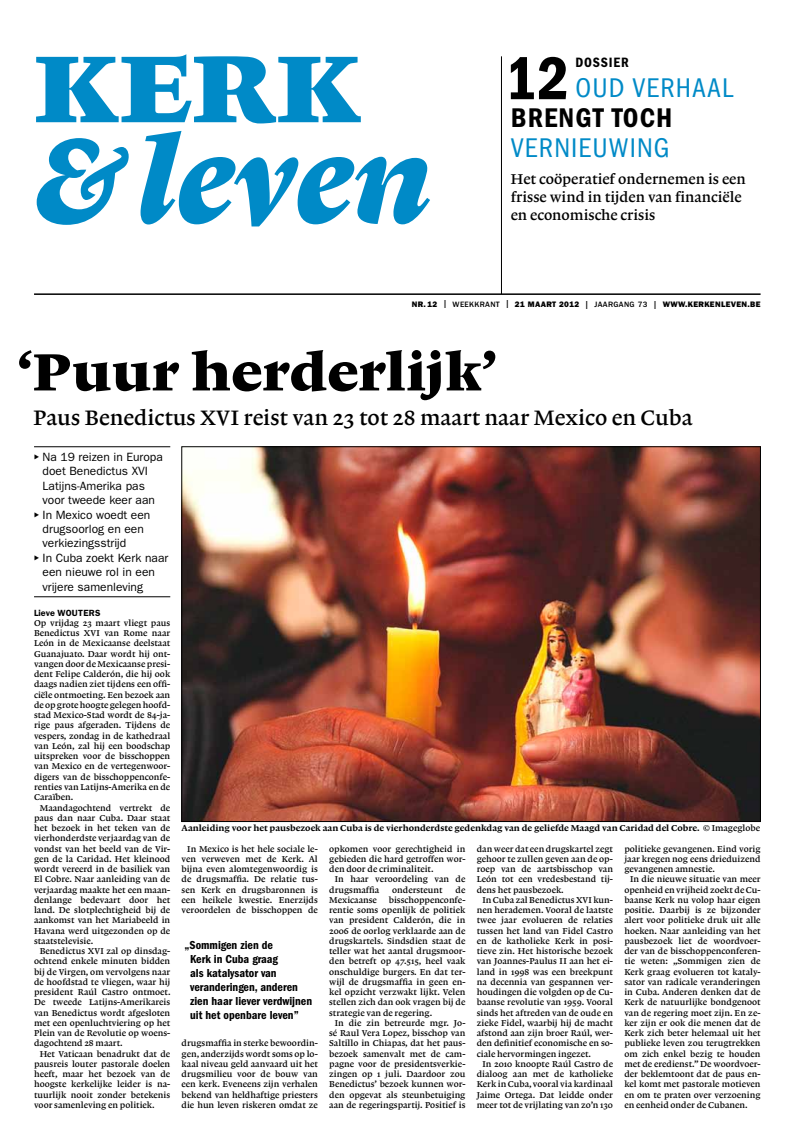
<style>
.page{position:relative;width:806px;height:1134px;background:#fff}
.page>*{position:absolute;margin:0;border:0;box-sizing:border-box;transform-origin:0 0}
.t1{font:125px "Lexicon No 1 F Italic Txt";color:#008ac7}
.t2{font:125px "Lexicon No 1 F Roman SC";color:#008ac7}
.t3{font:600 condensed 62.6px "Franklin Gothic LT";color:#000}
.t4{font:55px "Lexicon No 1 F Roman Txt";color:#000}
.t5{font:condensed 28px "Franklin Gothic LT";letter-spacing:.04em;color:#008ac7}
.t6{font:600 condensed 28px "Franklin Gothic LT";letter-spacing:.04em;color:#000}
.t7{font:22px "Lexicon No 1 B Roman Txt";color:#000}
.t8{font:15px/18px "Lexicon No 1 B Roman Txt";color:#000}
.t9{font:600 condensed 14px "Franklin Gothic LT";letter-spacing:.06em;color:#000}
.t10{font:12px/14.4px "Franklin Gothic LT";color:#000}
.t11{font:600 condensed 12px/14px "Franklin Gothic LT";color:#000}
.t12{font:9px/10.3px "Lexicon No 1 B Roman Txt";color:#000;text-align:justify}
.t13{font:9px "Lexicon No 1 D Roman Txt";color:#000}
.t14{font:600 9px "Franklin Gothic LT";letter-spacing:.03em;color:#000}
.t15{font:800 8px "Franklin Gothic LT";letter-spacing:.04em;color:#000}
.s1{font-weight:500}
.s2{font-family:"Lexicon No 1 B Roman Txt"}
</style>
<div class="page">
<hr style="left:500px;top:56px;width:1px;height:238px;background:#000">
<hr style="left:34px;top:293px;width:726px;height:2px;background:#000">
<hr style="left:34px;top:446px;width:136px;height:1px;background:#000">
<hr style="left:34px;top:596px;width:136px;height:1px;background:#000">
<img style="left:183px;top:449px;width:575px;height:371px">
<h1 class="t2" style="left:34px;top:10px;width:328px">kerk</h1>
<h1 class="t1" style="left:34px;top:109px;width:398px">&amp; leven</h1>
<h2 class="t3" style="left:505px;top:43px;width:65px">12</h2>
<h3 class="t9" style="left:575px;top:55px;width:55px">dossier</h3>
<h3 class="t5" style="left:575px;top:72px;width:159px">OUD VERHAAL</h3>
<h3 class="t6" style="left:510px;top:102px;width:163px">brengt toch</h3>
<h3 class="t5" style="left:510px;top:132px;width:160px">VERNIEUWING</h3>
<h3 class="t8" style="left:510px;top:170px;width:236px">Het coöperatief ondernemen is een frisse wind in tijden van financiële en economische crisis</h3>
<p class="t15" style="left:411px;top:299px;width:350px">NR. 12 <span class="s1">| WEEKKRANT |</span> 21 MAART 2012 <span class="s1">| JAARGANG 73 |</span> WWW.KERKENLEVEN.BE</p>
<h3 class="t4" style="left:18px;top:341px;width:480px">‘Puur herderlijk’</h3>
<h3 class="t7" style="left:34px;top:406px;width:660px">Paus Benedictus XVI reist van 23 tot 28 maart naar Mexico en Cuba</h3>
<h3 class="t10" style="left:43px;top:450px;width:127px">Na 19 reizen in Europa doet Benedictus XVI<br>Latijns-Amerika pas voor tweede keer aan<br>In Mexico woedt een drugsoorlog en een verkiezingsstrijd<br>In Cuba zoekt Kerk naar een nieuwe rol in een vrijere samenleving</h3>
<p class="t14" style="left:34px;top:607px;width:68px">LIEVE WOUTERS</p>
<p class="t12" style="left:34px;top:618px;width:138px">Op vrijdag 23 maart vliegt paus Benedictus XVI van Rome naar León in de Mexicaanse deelstaat Guanajuato. Daar wordt hij ont&shy;vangen door de Mexicaanse presi&shy;dent Felipe Calderón, die hij ook daags nadien ziet tijdens een offi&shy;ciële ontmoeting. Een bezoek aan de op grote hoogte gelegen hoofd&shy;stad Mexico-Stad wordt de 84-ja&shy;rige paus afgeraden. Tijdens de vespers, zondag in de kathedraal van León, zal hij een boodschap uitspreken voor de bisschoppen van Mexico en de vertegenwoor&shy;digers van de bisschoppenconfe&shy;renties van Latijns-Amerika en de Caraïben.</p>
<p class="t12" style="left:34px;top:802px;width:138px;text-indent:6px">Maandagochtend vertrekt de paus dan naar Cuba. Daar staat het bezoek in het teken van de vierhonderdste verjaardag van de vondst van het beeld van de Vir&shy;gen de la Caridad. Het kleinood wordt vereerd in de basiliek van El Cobre. Naar aanleiding van de verjaardag maakte het een maan&shy;denlange bedevaart door het land. De slotplechtigheid bij de aankomst van het Mariabeeld in Havana werd uitgezonden op de staatstelevisie.</p>
<p class="t12" style="left:34px;top:946px;width:138px;text-indent:6px">Benedictus XVI zal op dinsdag&shy;ochtend enkele minuten bidden bij de Virgen, om vervolgens naar de hoofdstad te vliegen, waar hij president Raúl Castro ontmoet.<br>De tweede Latijns-Amerikareis van Benedictus wordt afgesloten met een openluchtviering op het Plein van de Revolutie op woens&shy;dagochtend 28 maart.</p>
<p class="t12" style="left:34px;top:1048px;width:138px;text-indent:6px">Het Vaticaan benadrukt dat de pausreis louter pastorale doelen heeft, maar het bezoek van de hoogste kerkelijke leider is na&shy;tuurlijk nooit zonder betekenis voor samenleving en politiek.</p>
<p class="t13" style="left:181px;top:823px;width:579px">Aanleiding voor het pausbezoek aan Cuba is de vierhonderdste gedenkdag van de geliefde Maagd van Caridad del Cobre. <span class="s2">© Imageglobe</span></p>
<p class="t12" style="left:181px;top:843px;width:138px;text-indent:6px">In Mexico is het hele sociale le&shy;ven verweven met de Kerk. Al bijna even alomtegenwoordig is de drugsmaffia. De relatie tus&shy;sen Kerk en drugsbaronnen is een heikele kwestie. Enerzijds veroordelen de bisschoppen de</p>
<p class="t12" style="left:329px;top:843px;width:138px">opkomen voor gerechtigheid in gebieden die hard getroffen wor&shy;den door de criminaliteit.</p>
<p class="t12" style="left:329px;top:874px;width:138px;text-indent:6px">In haar veroordeling van de drugsmaffia</p>
<p class="t12" style="left:476px;top:843px;width:138px">dan weer dat een drugskartel zegt gehoor te zullen geven aan de op&shy;roep van de aartsbisschop van León tot een vredesbestand tij&shy;dens het pausbezoek.</p>
<p class="t12" style="left:476px;top:895px;width:138px;text-indent:6px">In Cuba zal Benedictus XVI kun&shy;nen herademen. Vooral de laatste twee jaar evolueren de relaties tussen het land van Fidel Castro en de katholieke Kerk in posi&shy;tieve zin. Het historische bezoek van Joannes-Paulus II aan het ei&shy;land in 1998 was een breekpunt na decennia van gespannen ver&shy;houdingen die volgden op de Cu&shy;baanse revolutie van 1959. Vooral sinds het aftreden van de oude en zieke Fidel, waarbij hij de macht afstond aan zijn broer Raúl, wer&shy;den definitief economische en so&shy;ciale hervormingen ingezet.</p>
<p class="t12" style="left:476px;top:1059px;width:138px;text-indent:6px">In 2010 knoopte Raúl Castro de dialoog aan met de katholieke Kerk in Cuba, vooral via kardinaal Jaime Ortega. Dat leidde onder meer tot de vrijlating van zo’n 130</p>
<p class="t12" style="left:624px;top:843px;width:138px">politieke gevangenen. Eind vorig jaar kregen nog eens drieduizend gevangenen amnestie.</p>
<p class="t12" style="left:624px;top:874px;width:138px;text-indent:6px">In die nieuwe situatie van meer openheid en vrijheid zoekt de Cu&shy;baanse Kerk nu volop haar eigen positie. Daarbij is ze bijzonder alert voor politieke druk uit alle hoeken. Naar aanleiding van het pausbezoek liet de woordvoer&shy;der van de bisschoppenconferen&shy;tie weten: „Sommigen zien de Kerk graag evolueren tot kataly&shy;sator van radicale veranderingen in Cuba. Anderen denken dat de Kerk de natuurlijke bondgenoot van de regering moet zijn. En ze&shy;ker zijn er ook die menen dat de Kerk zich beter helemaal uit het publieke leven zou terugtrekken om zich enkel bezig te houden met de eredienst.” De woordvoer&shy;der beklemtoont dat de paus en&shy;kel komt met pastorale motieven en om te praten over verzoening en eenheid onder de Cubanen.</p>
<p class="t12" style="left:392px;top:884px;width:52px">ondersteunt</p>
<p class="t12" style="left:455px;top:884px;width:11px">de</p>
<p class="t12" style="left:329px;top:895px;width:138px;text-indent:60px">bisschoppenconfe&shy;rentie soms openlijk de politiek van president Calderón, die in 2006 de oorlog verklaarde aan de drugskartels. Sindsdien staat de teller wat het aantal drugsmoor&shy;den betreft op 47.515, heel vaak onschuldige burgers. En dat ter&shy;wijl de drugsmaffia in geen en&shy;kel opzicht verzwakt lijkt. Velen stellen zich dan ook vragen bij de strategie van de regering.</p>
<p class="t12" style="left:329px;top:1018px;width:138px;text-indent:6px">In die zin betreurde mgr. Jo&shy;sé Raul Vera Lopez, bisschop van Saltillo in Chiapas, dat het paus&shy;bezoek samenvalt met de cam&shy;pagne voor de presidentsverkie&shy;zingen op 1 juli. Daardoor zou Benedictus’ bezoek kunnen wor&shy;den opgevat als steunbetuiging aan de regeringspartij. Positief is</p>
<p class="t12" style="left:329px;top:895px;width:49px">Mexicaanse</p>
<h3 class="t11" style="left:190px;top:938px;width:123px;text-indent:-6px">„Sommigen zien de<br>Kerk in Cuba graag<br>als katalysator van veranderingen, anderen zien haar liever verdwijnen uit het openbare leven”</h3>
<p class="t12" style="left:181px;top:1038px;width:138px">drugsmaffia in sterke bewoordin&shy;gen, anderzijds wordt soms op lo&shy;kaal niveau geld aanvaard uit het drugsmilieu voor de bouw van een kerk. Eveneens zijn verhalen bekend van heldhaftige priesters die hun leven riskeren omdat ze</p>
</div>
